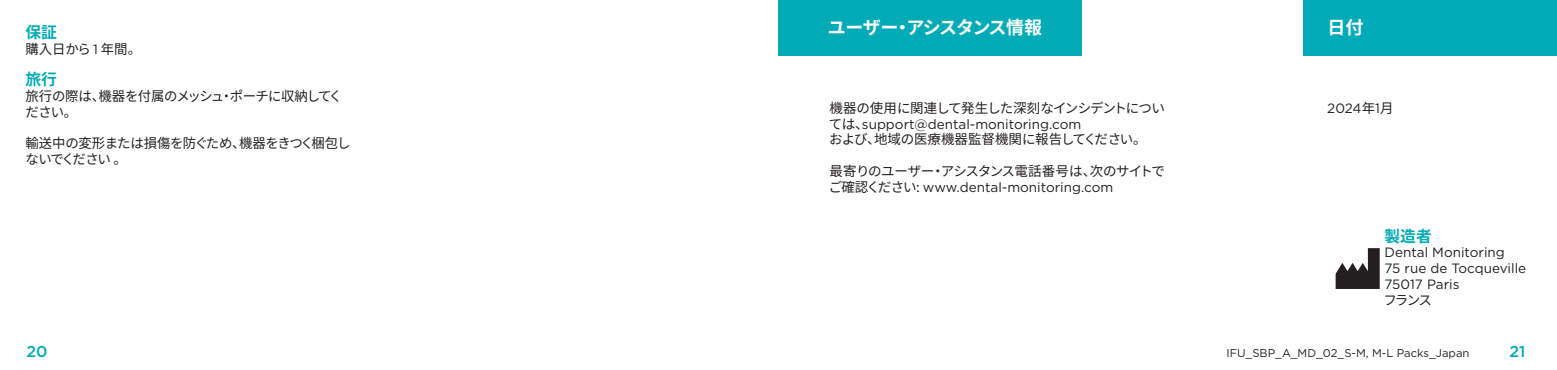
<style>
.page{position:relative;width:1557px;height:370px;background:#fff}
.page>*{position:absolute;margin:0;border:0;box-sizing:border-box;transform-origin:0 0}
.t1{font:700 18px "Source Han Sans JP";letter-spacing:-.03em;color:#fff}
.t2{font:700 15.75px "Source Han Sans JP";color:#00aab6}
.t3{font:500 15.75px "Gotham";color:#00aab6}
.t4{font:13.5px/15.8px "Source Han Sans JP";letter-spacing:-.03em;color:#231f20}
.t5{font:13.5px "Gotham";color:#231f20}
.t6{font:11.25px "Gotham";color:#231f20}
.s1{font-family:"Gotham"}
.s2{font-family:"Source Han Sans JP"}
</style>
<div class="page">
<div style="left:778px;top:0;width:304px;height:55px;background:#00aab6"></div>
<svg style="left:1335px;top:248px;width:44px;height:41px"></svg>
<div style="left:1303px;top:0;width:253px;height:55px;background:#00aab6"></div>
<p class="t2" style="left:26px;top:23px;width:33px">保証</p>
<p class="t4" style="left:26px;top:41px;width:117px">購入日から <span class="s1">1</span> 年間。</p>
<p class="t2" style="left:26px;top:71px;width:33px">旅行</p>
<p class="t4" style="left:26px;top:89px;width:318px">旅行の際は、機器を付属のメッシュ・ポーチに収納してください。</p>
<p class="t4" style="left:26px;top:136px;width:326px">輸送中の変形または損傷を防ぐため、機器をきつく梱包しないでください 。</p>
<p class="t1" style="left:827px;top:17px;width:216px">ユーザー・アシスタンス情報</p>
<p class="t4" style="left:829px;top:100px;width:337px">機器の使用に関連して発生した深刻なインシデントについては、<span class="s1">support@dental-monitoring.com</span></p>
<p class="t4" style="left:829px;top:132px;width:319px">および、地域の医療機器監督機関に報告してください。</p>
<p class="t4" style="left:828px;top:163px;width:338px">最寄りのユーザー・アシスタンス電話番号は、次のサイトでご確認ください: <span class="s1">www.dental-monitoring.com</span></p>
<p class="t1" style="left:1327px;top:17px;width:37px">日付</p>
<p class="t5" style="left:1327px;top:100px;width:68px">2024<span class="s2">年</span>1<span class="s2">月</span></p>
<p class="t2" style="left:1384px;top:227px;width:49px">製造者</p>
<p class="t5" style="left:1384px;top:244px;width:122px">Dental Monitoring</p>
<p class="t5" style="left:1384px;top:260px;width:143px">75 rue de Tocqueville</p>
<p class="t5" style="left:1384px;top:275px;width:76px">75017 Paris</p>
<p class="t4" style="left:1383px;top:292px;width:50px">フランス</p>
<p class="t3" style="left:26px;top:341px;width:23px">20</p>
<p class="t3" style="left:1509px;top:341px;width:17px">21</p>
<p class="t6" style="left:1226px;top:346px;width:244px">IFU_SBP_A_MD_02_S-M, M-L Packs_Japan</p>
</div>
